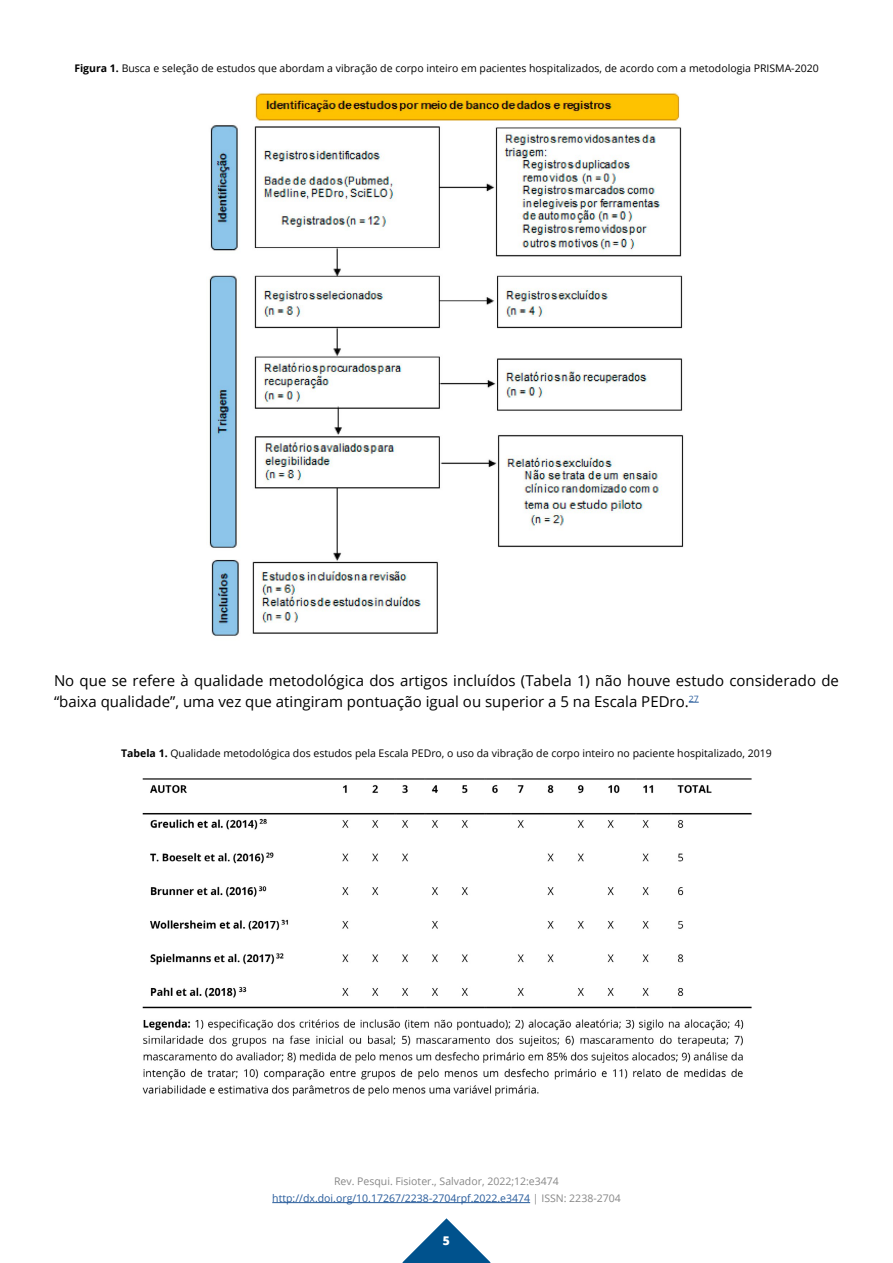
<style>
.page{position:relative;width:893px;height:1263px;background:#fff}
.page>*{position:absolute;margin:0;border:0;box-sizing:border-box;transform-origin:0 0}
.t1{font:15px/21px "Open Sans";color:#000}
.t2{font:800 12px "Open Sans";color:#fff}
.t3{font:10.5px "Open Sans";color:#000}
.t4{font:10.5px/16.5px "Open Sans";color:#878787;text-align:center}
.s1{font-weight:700}
.s2{color:#275b9b}
</style>
<div class="page">
<svg style="left:402px;top:1218px;width:89px;height:45px"></svg>
<hr style="left:272px;top:1202px;width:258px;height:1px;background:#275b9b">
<img style="left:142px;top:778px;width:610px;height:318px">
<img style="left:209px;top:92px;width:475px;height:544px">
<p class="t3" style="left:74px;top:61px;width:746px"><span class="s1">Figura 1.</span> Busca e seleção de estudos que abordam a vibração de corpo inteiro em pacientes hospitalizados, de acordo com a metodologia PRISMA-2020</p>
<h1 class="t1" style="left:54px;top:669px;width:786px">No que se refere à qualidade metodológica dos artigos incluídos (Tabela 1) não houve estudo considerado de “baixa qualidade”, uma vez que atingiram pontuação igual ou superior a 5 na Escala PEDro.<sup>27</sup></h1>
<p class="t3" style="left:121px;top:746px;width:652px"><span class="s1">Tabela 1.</span> Qualidade metodológica dos estudos pela Escala PEDro, o uso da vibração de corpo inteiro no paciente hospitalizado, 2019</p>
<p class="t4" style="left:272px;top:1173px;width:350px">Rev. Pesqui. Fisioter., Salvador, 2022;12:e3474 <span class="s2">http://dx.doi.org/10.17267/2238-2704rpf.2022.e3474</span> | ISSN: 2238-2704</p>
<p class="t2" style="left:443px;top:1232px;width:9px">5</p>
</div>
